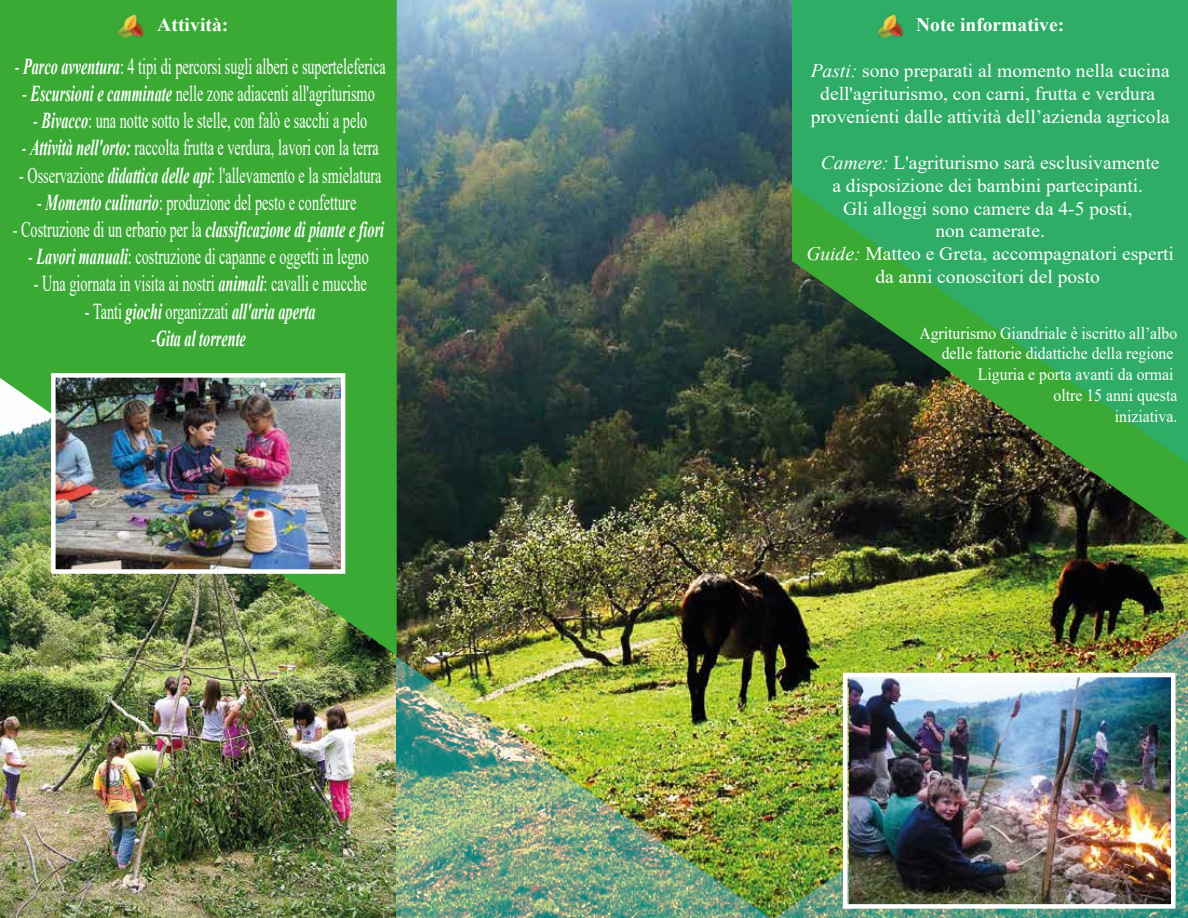
<style>
.page{position:relative;width:1188px;height:918px;background:#fff}
.page>*{position:absolute;margin:0;border:0;box-sizing:border-box;transform-origin:0 0}
.t1{font:22.65px "Times New Roman";color:#fff;scale:.63 1}
.t2{font:italic 700 22.65px/27.2px "Times New Roman";color:#fff;text-align:center;scale:.63 1}
.t3{font:19.05px/23px "Times New Roman";color:#fff;text-align:center}
.t4{font:700 19.05px "Times New Roman";color:#fff}
.t5{font:17.25px/20.7px "Times New Roman";color:#fff;text-align:right;scale:.91 1}
.s1{font-weight:700;font-style:italic}
.s2{font-weight:400;font-style:normal}
.s3{font-style:italic}
</style>
<div class="page">
<img style="left:397px;top:0;width:791px;height:656px">
<img style="left:396px;top:656px;width:379px;height:262px">
<svg style="left:792px;top:463px;width:396px;height:76px;background:#2e3c21"></svg>
<svg style="left:792px;top:0;width:396px;height:463px;background:#319854"></svg>
<img style="left:0;top:656px;width:396px;height:262px">
<svg style="left:0;top:0;width:397px;height:656px;background:#44a33b"></svg>
<img style="left:878px;top:13px;width:27px;height:27px">
<img style="left:118px;top:13px;width:27px;height:27px">
<img style="left:775px;top:629px;width:413px;height:289px">
<img style="left:849px;top:678px;width:322px;height:226px">
<img style="left:56px;top:378px;width:284px;height:191px">
<div style="left:51px;top:373px;width:294px;height:201px;border:4px solid #fff"></div>
<div style="left:843px;top:673px;width:333px;height:236px;border:4px solid #fff"></div>
<p class="t4" style="left:157px;top:14px;width:73px">Attività:</p>
<p class="t1" style="left:15px;top:54px;width:590px">- <span class="s1">Parco avventura</span>: 4 tipi di percorsi sugli alberi e superteleferica</p>
<p class="t1" style="left:22px;top:81px;width:561px">- <span class="s1">Escursioni e camminate</span> nelle zone adiacenti all'agriturismo</p>
<p class="t1" style="left:33px;top:108px;width:532px">- <span class="s1">Bivacco</span>: una notte sotto le stelle, con falò e sacchi a pelo</p>
<p class="t1" style="left:22px;top:135px;width:568px">- <span class="s1">Attività nell'orto:</span> raccolta frutta e verdura, lavori con la terra</p>
<p class="t1" style="left:19px;top:162px;width:577px">- Osservazione <span class="s1">didattica delle api</span>: l'allevamento e la smielatura</p>
<p class="t1" style="left:37px;top:190px;width:508px">- <span class="s1">Momento culinario</span>: produzione del pesto e confetture</p>
<p class="t2" style="left:13px;top:216px;width:591px"><span class="s2">- Costruzione di un erbario per la</span> classificazione di piante e fiori</p>
<p class="t1" style="left:28px;top:244px;width:542px">- <span class="s1">Lavori manuali</span>: costruzione di capanne e oggetti in legno</p>
<p class="t1" style="left:34px;top:271px;width:530px">- Una giornata in visita ai nostri <span class="s1">animali</span>: cavalli e mucche</p>
<p class="t2" style="left:85px;top:297px;width:368px"><span class="s2">- Tanti</span> giochi <span class="s2">organizzati</span> all'aria aperta <span class="s2">-</span>Gita al torrente</p>
<p class="t4" style="left:916px;top:14px;width:150px">Note informative:</p>
<p class="t3" style="left:811px;top:59px;width:361px"><span class="s3">Pasti:</span> sono preparati al momento nella cucina dell'agriturismo, con carni, frutta e verdura provenienti dalle attività dell’azienda agricola</p>
<p class="t3" style="left:806px;top:151px;width:369px"><span class="s3">Camere:</span> L'agriturismo sarà esclusivamente<br>a disposizione dei bambini partecipanti.<br>Gli alloggi sono camere da 4-5 posti,<br>non camerate.<br><span class="s3">Guide:</span> Matteo e Greta, accompagnatori esperti da anni conoscitori del posto</p>
<p class="t5" style="left:919px;top:323px;width:285px">Agriturismo Giandriale è iscritto all’albo delle fattorie didattiche della regione<br>Liguria e porta avanti da ormai<br>oltre 15 anni questa<br>iniziativa.</p>
</div>
